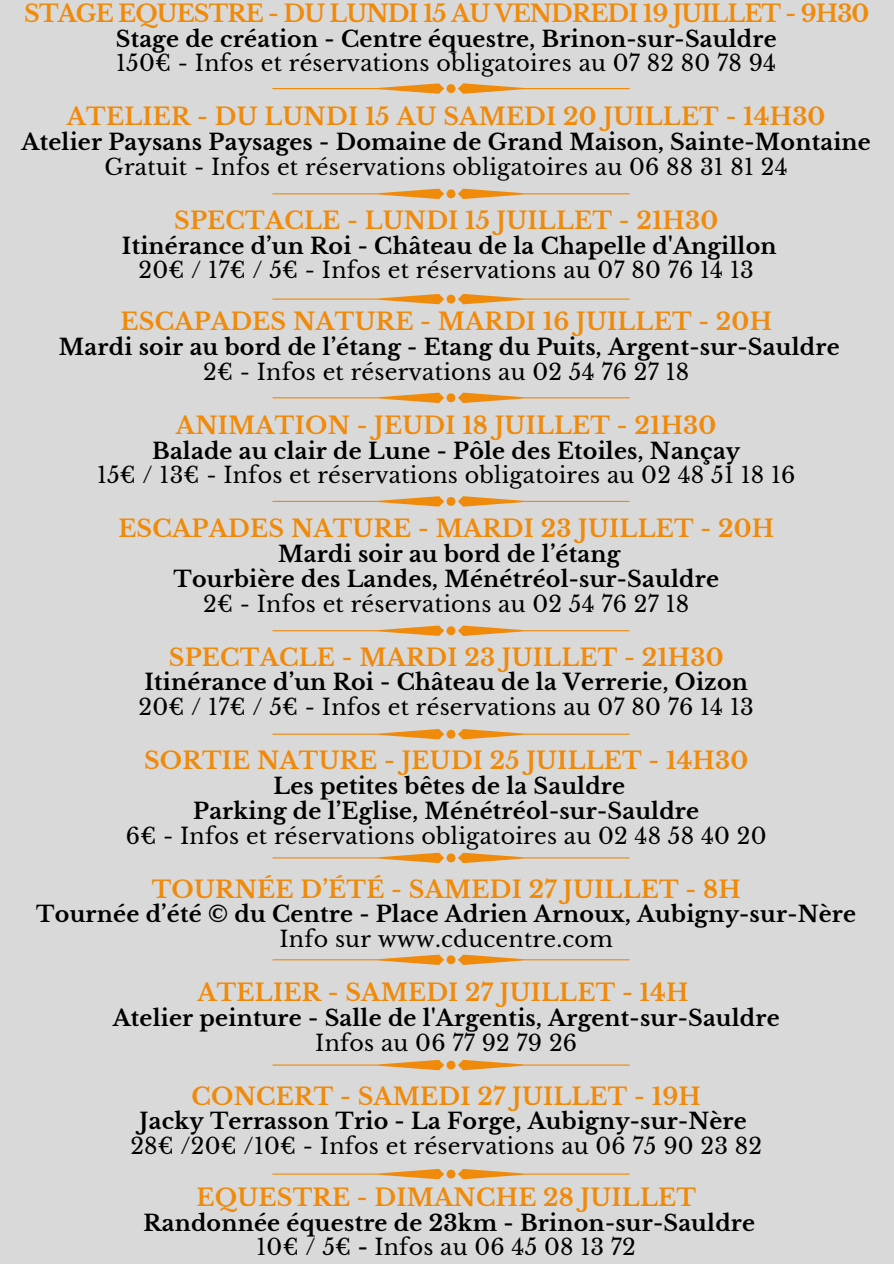
<style>
.page{position:relative;width:894px;height:1264px;background:#fff}
.page>*{position:absolute;margin:0;border:0;box-sizing:border-box;transform-origin:0 0}
.t1{font:700 23.7px "Libre Baskerville";letter-spacing:.01em;color:#f08a0b}
.t2{font:700 23.7px "Libre Baskerville";letter-spacing:-.04em;color:#f08a0b}
.t3{font:700 22.2px/24.8px "Libre Baskerville";letter-spacing:.01em;color:#000;text-align:center}
.t4{font:22.2px "Libre Baskerville";letter-spacing:.01em;color:#000}
.s1{font-weight:400}
</style>
<div class="page">
<div style="left:0;top:0;width:893px;height:1263px;background:#d9d9d9"></div>
<svg style="left:272px;top:189px;width:357px;height:10px"></svg>
<svg style="left:272px;top:83px;width:357px;height:11px"></svg>
<svg style="left:272px;top:294px;width:357px;height:10px"></svg>
<svg style="left:272px;top:392px;width:357px;height:11px"></svg>
<svg style="left:272px;top:496px;width:357px;height:10px"></svg>
<svg style="left:272px;top:625px;width:357px;height:11px"></svg>
<svg style="left:272px;top:729px;width:357px;height:10px"></svg>
<svg style="left:272px;top:852px;width:357px;height:11px"></svg>
<svg style="left:272px;top:954px;width:357px;height:11px"></svg>
<svg style="left:272px;top:1059px;width:357px;height:11px"></svg>
<svg style="left:272px;top:1168px;width:357px;height:11px"></svg>
<p class="t2" style="left:24px;top:-1px;width:846px">STAGE EQUESTRE - DU LUNDI 15 AU VENDREDI 19 JUILLET - 9H30</p>
<p class="t3" style="left:116px;top:26px;width:662px">Stage de création - Centre équestre, Brinon-sur-Sauldre</p>
<p class="t4" style="left:116px;top:50px;width:661px">150€ - Infos et réservations obligatoires au 07 82 80 78 94</p>
<p class="t1" style="left:67px;top:102px;width:759px">ATELIER - DU LUNDI 15 AU SAMEDI 20 JUILLET - 14H30</p>
<p class="t3" style="left:22px;top:130px;width:850px">Atelier Paysans Paysages - Domaine de Grand Maison, Sainte-Montaine</p>
<p class="t4" style="left:105px;top:153px;width:684px">Gratuit - Infos et réservations obligatoires au 06 88 31 81 24</p>
<p class="t1" style="left:174px;top:206px;width:545px">SPECTACLE - LUNDI 15 JUILLET - 21H30</p>
<p class="t3" style="left:122px;top:233px;width:656px">Itinérance d’un Roi - Château de la Chapelle d'Angillon</p>
<p class="t4" style="left:139px;top:257px;width:616px">20€ / 17€ / 5€ - Infos et réservations au 07 80 76 14 13</p>
<p class="t1" style="left:120px;top:307px;width:653px">ESCAPADES NATURE - MARDI 16 JUILLET - 20H</p>
<p class="t3" style="left:59px;top:335px;width:782px">Mardi soir au bord de l’étang - Etang du Puits, Argent-sur-Sauldre</p>
<p class="t4" style="left:203px;top:358px;width:487px">2€ - Infos et réservations au 02 54 76 27 18</p>
<p class="t1" style="left:176px;top:411px;width:542px">ANIMATION - JEUDI 18 JUILLET - 21H30</p>
<p class="t3" style="left:152px;top:438px;width:589px">Balade au clair de Lune - Pôle des Etoiles, Nançay</p>
<p class="t4" style="left:97px;top:462px;width:699px">15€ / 13€ - Infos et réservations obligatoires au 02 48 51 18 16</p>
<p class="t1" style="left:118px;top:514px;width:657px">ESCAPADES NATURE - MARDI 23 JUILLET - 20H</p>
<p class="t3" style="left:173px;top:542px;width:547px">Mardi soir au bord de l’étang<br>Tourbière des Landes, Ménétréol-sur-Sauldre</p>
<p class="t4" style="left:203px;top:590px;width:487px">2€ - Infos et réservations au 02 54 76 27 18</p>
<p class="t1" style="left:169px;top:642px;width:556px">SPECTACLE - MARDI 23 JUILLET - 21H30</p>
<p class="t3" style="left:144px;top:670px;width:605px">Itinérance d’un Roi - Château de la Verrerie, Oizon</p>
<p class="t4" style="left:139px;top:693px;width:616px">20€ / 17€ / 5€ - Infos et réservations au 07 80 76 14 13</p>
<p class="t1" style="left:144px;top:746px;width:605px">SORTIE NATURE - JEUDI 25 JUILLET - 14H30</p>
<p class="t3" style="left:193px;top:773px;width:507px">Les petites bêtes de la Sauldre<br>Parking de l’Eglise, Ménétréol-sur-Sauldre</p>
<p class="t4" style="left:126px;top:822px;width:642px">6€ - Infos et réservations obligatoires au 02 48 58 40 20</p>
<p class="t1" style="left:152px;top:874px;width:590px">TOURNÉE D’ÉTÉ - SAMEDI 27 JUILLET - 8H</p>
<p class="t3" style="left:36px;top:902px;width:821px">Tournée d’été © du Centre - Place Adrien Arnoux, Aubigny-sur-Nère</p>
<p class="t4" style="left:279px;top:925px;width:335px">Info sur www.cducentre.com</p>
<p class="t1" style="left:197px;top:978px;width:492px">ATELIER - SAMEDI 27 JUILLET - 14H</p>
<p class="t3" style="left:113px;top:1005px;width:668px">Atelier peinture - Salle de l'Argentis, Argent-sur-Sauldre</p>
<p class="t4" style="left:315px;top:1029px;width:263px">Infos au 06 77 92 79 26</p>
<p class="t1" style="left:191px;top:1081px;width:511px">CONCERT - SAMEDI 27 JUILLET - 19H</p>
<p class="t3" style="left:139px;top:1109px;width:608px">Jacky Terrasson Trio - La Forge, Aubigny-sur-Nère</p>
<p class="t4" style="left:130px;top:1132px;width:633px">28€ /20€ /10€ - Infos et réservations au 06 75 90 23 82</p>
<p class="t1" style="left:196px;top:1182px;width:501px">EQUESTRE - DIMANCHE 28 JUILLET</p>
<p class="t3" style="left:143px;top:1210px;width:613px">Randonnée équestre de 23km - Brinon-sur-Sauldre<br><span class="s1">10€ / 5€</span> - <span class="s1">Infos au 06 45 08 13 72</span></p>
</div>
